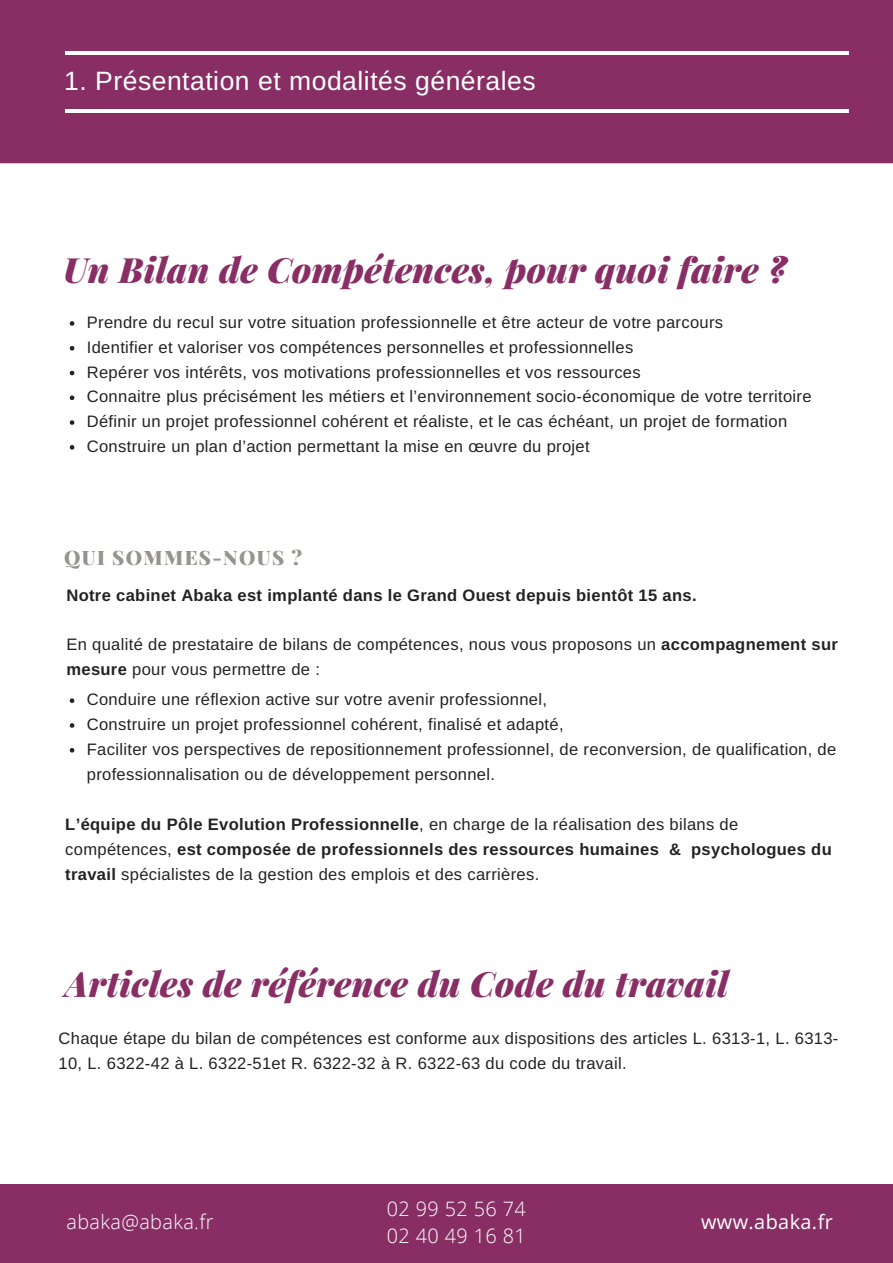
<style>
.page{position:relative;width:893px;height:1263px;background:#fff}
.page>*{position:absolute;margin:0;border:0;box-sizing:border-box;transform-origin:0 0}
.t1{font:italic 900 34.8px "Playfair Display";letter-spacing:.01em;color:#882e65}
.t2{font:26.55px "Arimo";letter-spacing:.02em;color:#fff}
.t3{font:300 19.8px/27px "Open Sans";letter-spacing:.02em;color:#fff}
.t4{font:900 19.8px "Playfair Display";letter-spacing:.07em;color:#95938f}
.t5{font:19.8px "Open Sans";letter-spacing:.02em;color:#fff}
.t6{font:16.5px/24.8px "Arimo";letter-spacing:.02em;color:#222}
.t7{font:700 16.5px/24.8px "Arimo";letter-spacing:.02em;color:#222}
.s1{font-weight:700}
.s2{font-weight:400}
</style>
<div class="page">
<div style="left:0;top:0;width:893px;height:163px;background:#882e65"></div>
<div style="left:0;top:1184px;width:893px;height:79px;background:#882e65"></div>
<hr style="left:65px;top:52px;width:784px;height:3px;background:#fff">
<hr style="left:65px;top:109px;width:784px;height:4px;background:#fff">
<svg style="left:70px;top:321px;width:4px;height:5px"></svg>
<svg style="left:70px;top:346px;width:4px;height:4px"></svg>
<svg style="left:70px;top:371px;width:4px;height:4px"></svg>
<svg style="left:70px;top:396px;width:4px;height:4px"></svg>
<svg style="left:70px;top:420px;width:4px;height:5px"></svg>
<svg style="left:70px;top:445px;width:4px;height:5px"></svg>
<svg style="left:70px;top:698px;width:4px;height:5px"></svg>
<svg style="left:70px;top:723px;width:4px;height:5px"></svg>
<svg style="left:70px;top:748px;width:4px;height:4px"></svg>
<h2 class="t2" style="left:64px;top:66px;width:473px">1. Présentation et modalités générales</h2>
<h1 class="t1" style="left:63px;top:245px;width:725px">Un Bilan de Compétences, pour quoi faire ?</h1>
<p class="t6" style="left:87px;top:310px;width:726px">Prendre du recul sur votre situation professionnelle et être acteur de votre parcours<br>Identifier et valoriser vos compétences personnelles et professionnelles<br>Repérer vos intérêts, vos motivations professionnelles et vos ressources<br>Connaitre plus précisément les métiers et l’environnement socio-économique de votre territoire Définir un projet professionnel cohérent et réaliste, et le cas échéant, un projet de formation Construire un plan d’action permettant la mise en œuvre du projet</p>
<p class="t4" style="left:64px;top:544px;width:239px">QUI SOMMES-NOUS ?</p>
<p class="t7" style="left:66px;top:582px;width:632px">Notre cabinet Abaka est implanté dans le Grand Ouest depuis bientôt 15 ans.</p>
<p class="t6" style="left:66px;top:632px;width:773px">En qualité de prestataire de bilans de compétences, nous vous proposons un <span class="s1">accompagnement sur mesure</span> pour vous permettre de :</p>
<p class="t6" style="left:87px;top:687px;width:751px">Conduire une réflexion active sur votre avenir professionnel,<br>Construire un projet professionnel cohérent, finalisé et adapté,<br>Faciliter vos perspectives de repositionnement professionnel, de reconversion, de qualification, de professionnalisation ou de développement personnel.</p>
<p class="t7" style="left:65px;top:812px;width:768px">L’équipe du Pôle Evolution Professionnelle<span class="s2">, en charge de la réalisation des bilans de compétences,</span> est composée de professionnels des ressources humaines &amp; psychologues du travail <span class="s2">spécialistes de la gestion des emplois et des carrières.</span></p>
<h1 class="t1" style="left:65px;top:959px;width:665px">Articles de référence du Code du travail</h1>
<p class="t6" style="left:59px;top:1026px;width:781px">Chaque étape du bilan de compétences est conforme aux dispositions des articles L. 6313-1, L. 6313-<br>10, L. 6322-42 à L. 6322-51et R. 6322-32 à R. 6322-63 du code du travail.</p>
<p class="t3" style="left:387px;top:1195px;width:141px">02 99 52 56 74<br>02 40 49 16 81</p>
<p class="t3" style="left:66px;top:1207px;width:149px">abaka@abaka.fr</p>
<p class="t5" style="left:701px;top:1207px;width:133px">www.abaka.fr</p>
</div>
